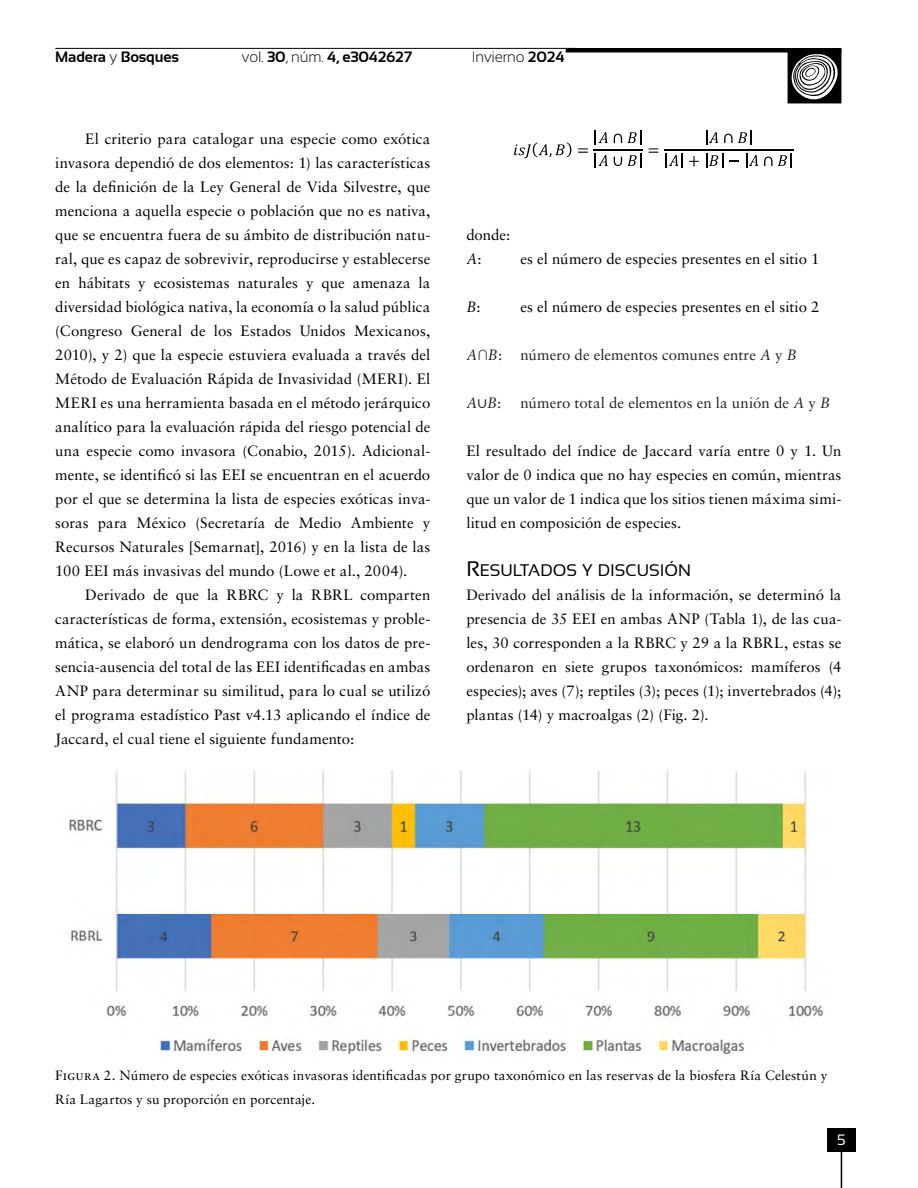
<style>
.page{position:relative;width:918px;height:1188px;background:#fff}
.page>*{position:absolute;margin:0;border:0;box-sizing:border-box;transform-origin:0 0}
.t1{font:16.8px "Sansation Regular SC800";color:#000}
.t2{font:15px/24px "Sabon LT Std";letter-spacing:.005em;color:#000;text-align:justify}
.t3{font:15px "Sabon LT Std";color:#202122}
.t4{font:700 15px "Sansation";letter-spacing:-.01em;color:#000}
.t5{font:300 15px "Sansation";letter-spacing:-.01em;color:#000}
.t6{font:italic 15px "Sabon LT Std";color:#202122}
.t7{font:italic 15px "Sabon LT Std";color:#000}
.t8{font:15px "Sansation";color:#fff}
.t9{font:13.5px/24px "Sabon LT Std";letter-spacing:.01em;color:#000}
.s1{font-weight:300}
.s2{font-weight:700}
.s3{font-style:italic}
.s4{font-style:normal}
.s5{font-family:"Times New Roman"}
.s6{font-family:"Cambria Math";font-style:normal}
.s7{font-size:21px}
</style>
<div class="page">
<div style="left:827px;top:1128px;width:28px;height:24px;background:#000"></div>
<hr style="left:841px;top:1151px;width:1px;height:37px;background:#000">
<svg style="left:788px;top:53px;width:53px;height:51px"></svg>
<hr style="left:566px;top:48px;width:275px;height:4px;background:#000">
<hr style="left:55px;top:48px;width:520px;height:1px;background:#000">
<svg style="left:514px;top:142px;width:57px;height:16px"></svg>
<svg style="left:578px;top:148px;width:10px;height:5px"></svg>
<svg style="left:595px;top:130px;width:13px;height:15px"></svg>
<svg style="left:614px;top:130px;width:28px;height:15px"></svg>
<svg style="left:595px;top:153px;width:13px;height:15px"></svg>
<svg style="left:614px;top:153px;width:28px;height:15px"></svg>
<hr style="left:593px;top:150px;width:49px;height:1px;background:#000">
<svg style="left:649px;top:148px;width:9px;height:5px"></svg>
<svg style="left:706px;top:130px;width:12px;height:15px"></svg>
<svg style="left:724px;top:130px;width:27px;height:15px"></svg>
<svg style="left:666px;top:153px;width:17px;height:15px"></svg>
<svg style="left:689px;top:156px;width:10px;height:10px"></svg>
<svg style="left:706px;top:153px;width:17px;height:15px"></svg>
<svg style="left:746px;top:153px;width:12px;height:15px"></svg>
<svg style="left:764px;top:153px;width:27px;height:15px"></svg>
<hr style="left:664px;top:150px;width:130px;height:1px;background:#000">
<img style="left:69px;top:768px;width:755px;height:286px">
<p class="t4" style="left:55px;top:48px;width:125px">Madera <span class="s1">y</span> Bosques</p>
<p class="t4" style="left:242px;top:48px;width:172px"><span class="s1">vol.</span> 30<span class="s1">, núm.</span> 4, e3042627</p>
<p class="t5" style="left:472px;top:48px;width:94px">Invierno <span class="s2">2024</span></p>
<p class="t2" style="left:55px;top:127px;width:377px;text-indent:30px">El criterio para catalogar una especie como exótica invasora dependió de dos elementos: 1) las características de la definición de la Ley General de Vida Silvestre, que menciona a aquella especie o población que no es nativa, que se encuentra fuera de su ámbito de distribución natu&shy;ral, que es capaz de sobrevivir, reproducirse y establecerse en hábitats y ecosistemas naturales y que amenaza la diversidad biológica nativa, la economía o la salud pública (Congreso General de los Estados Unidos Mexicanos, 2010), y 2) que la especie estuviera evaluada a través del Método de Evaluación Rápida de Invasividad (MERI). El MERI es una herramienta basada en el método jerárquico analítico para la evaluación rápida del riesgo potencial de una especie como invasora (Conabio, 2015). Adicional&shy;mente, se identificó si las EEI se encuentran en el acuerdo por el que se determina la lista de especies exóticas inva&shy;soras para México (Secretaría de Medio Ambiente y Recursos Naturales [Semarnat], 2016) y en la lista de las 100 EEI más invasivas del mundo (Lowe et al., 2004).</p>
<p class="t2" style="left:55px;top:583px;width:377px;text-indent:30px">Derivado de que la RBRC y la RBRL comparten características de forma, extensión, ecosistemas y proble&shy;mática, se elaboró un dendrograma con los datos de pre&shy;sencia-ausencia del total de las EEI identificadas en ambas ANP para determinar su similitud, para lo cual se utilizó el programa estadístico Past v4.13 aplicando el índice de Jaccard, el cual tiene el siguiente fundamento:</p>
<p class="t2" style="left:466px;top:223px;width:46px">donde:<br><span class="s3">A</span>:</p>
<p class="t2" style="left:520px;top:247px;width:301px">es el número de especies presentes en el sitio 1</p>
<p class="t7" style="left:466px;top:298px;width:16px">B<span class="s4">:</span></p>
<p class="t2" style="left:520px;top:295px;width:301px">es el número de especies presentes en el sitio 2</p>
<p class="t3" style="left:466px;top:346px;width:332px"><span class="s3">A</span><span class="s5">∩</span><span class="s3">B</span>: número de elementos comunes entre <span class="s3">A</span> y <span class="s3">B</span></p>
<p class="t6" style="left:466px;top:394px;width:37px">A<span class="s6">∪</span>B<span class="s4">:</span></p>
<p class="t3" style="left:520px;top:394px;width:311px">número total de elementos en la unión de <span class="s3">A</span> y <span class="s3">B</span></p>
<p class="t2" style="left:466px;top:439px;width:377px">El resultado del índice de Jaccard varía entre 0 y 1. Un valor de 0 indica que no hay especies en común, mientras que un valor de 1 indica que los sitios tienen máxima simi&shy;litud en composición de especies.</p>
<p class="t1" style="left:466px;top:561px;width:226px"><span class="s7">R</span>ESULTADOS Y DISCUSIÓN</p>
<p class="t2" style="left:466px;top:583px;width:377px">Derivado del análisis de la información, se determinó la presencia de 35 EEI en ambas ANP (Tabla 1), de las cua&shy;les, 30 corresponden a la RBRC y 29 a la RBRL, estas se ordenaron en siete grupos taxonómicos: mamíferos (4 especies); aves (7); reptiles (3); peces (1); invertebrados (4); plantas (14) y macroalgas (2) (Fig. 2).</p>
<p class="t9" style="left:55px;top:1063px;width:774px">Figura 2. Número de especies exóticas invasoras identificadas por grupo taxonómico en las reservas de la biosfera Ría Celestún y<br>Ría Lagartos y su proporción en porcentaje.</p>
<p class="t8" style="left:837px;top:1131px;width:10px">5</p>
</div>
